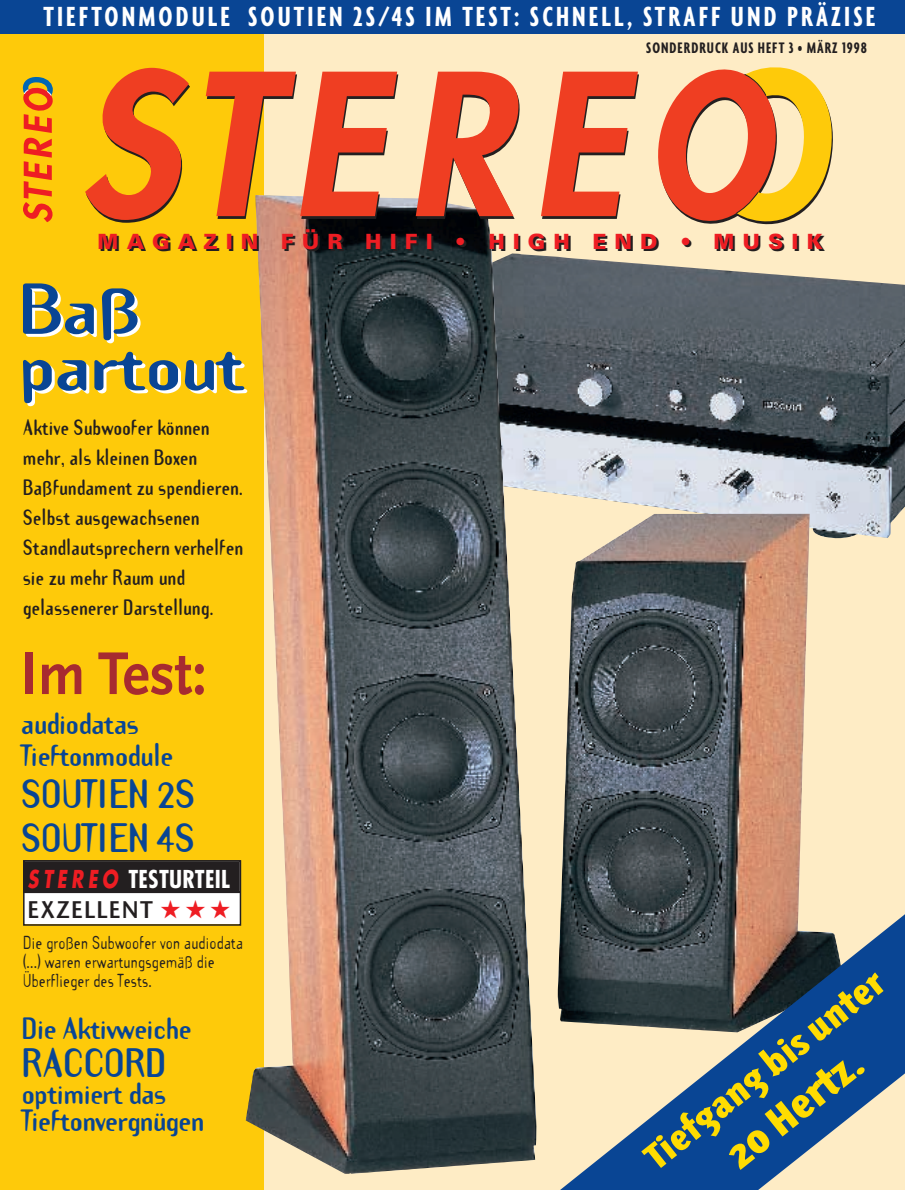
<style>
.page{position:relative;width:905px;height:1190px;background:#fff}
.page>*{position:absolute;margin:0;border:0;box-sizing:border-box;transform-origin:0 0}
.t1{font:700 63px/56.6px "Template Gothic";letter-spacing:-.03em;color:#094594;scale:1.2 1}
.t2{font:700 63px "Scala Sans";color:#a72b30;scale:.9 1}
.t3{font:900 48px "Triplex Cond";color:#ffdc01;scale:1.4 1}
.t4{font:900 42px "Triplex Cond";color:#ffdc01;scale:1.4 1}
.t5{font:700 36px/43.2px "Template Gothic";letter-spacing:-.03em;color:#094594}
.t6{font:700 extra-condensed 30px "Agenda";letter-spacing:.105em;color:#fff}
.t7{font:700 27px/31.5px "Template Gothic";letter-spacing:-.03em;color:#094594}
.t8{font:700 condensed 24px "Futura";letter-spacing:.01em;color:#fff}
.t9{font:600 24px "Stone Sans";letter-spacing:.06em;color:#231f20;scale:.9 1}
.t10{font:900 21px "Univers";letter-spacing:.385em;color:#231f20}
.t11{font:700 19.5px/30px "Template Gothic";color:#231f20;scale:.9 1}
.t12{font:16.5px/18.8px "Template Gothic";letter-spacing:.015em;color:#231f20;scale:.85 1}
.t13{font:700 extra-condensed 16.5px "Agenda";letter-spacing:.06em;color:#231f20}
.s1{font-stretch:normal;color:#ee1d23}
.s2{color:#ee1d23}
</style>
<div class="page">
<div style="left:245px;top:33px;width:659px;height:1157px;background:#feecc5"></div>
<img style="left:536px;top:255px;width:368px;height:283px">
<div style="left:0;top:0;width:263px;height:1190px;background:#feca0a"></div>
<img style="left:558px;top:514px;width:286px;height:389px">
<img style="left:246px;top:198px;width:290px;height:975px">
<div style="left:0;top:0;width:904px;height:34px;background:#094594"></div>
<svg style="left:22px;top:77px;width:31px;height:145px"></svg>
<svg style="left:85px;top:68px;width:105px;height:155px"></svg>
<svg style="left:206px;top:72px;width:192px;height:147px"></svg>
<svg style="left:416px;top:72px;width:107px;height:147px"></svg>
<svg style="left:541px;top:67px;width:292px;height:158px"></svg>
<svg style="left:557px;top:903px;width:347px;height:287px"></svg>
<div style="left:25px;top:861px;width:215px;height:63px;background:#fff"></div>
<div style="left:23px;top:860px;width:218px;height:65px;border:2px solid #231f20"></div>
<div style="left:25px;top:861px;width:214px;height:30px;background:#231f20"></div>
<div style="left:23px;top:860px;width:218px;height:33px;border:2px solid #231f20"></div>
<h3 class="t6" style="left:43px;top:7px;width:833px">TIEFTONMODULE SOUTIEN 2S/4S IM TEST: SCHNELL, STRAFF UND PRÄZISE</h3>
<p class="t13" style="left:646px;top:43px;width:222px">SONDERDRUCK AUS HEFT 3 • MÄRZ 1998</p>
<p class="t10" style="left:100px;top:236px;width:727px">MAGAZIN FÜR HIFI • HIGH END • MUSIK</p>
<h1 class="t1" style="left:18px;top:286px;width:191px">Baß partout</h1>
<p class="t11" style="left:23px;top:414px;width:246px">Aktive Subwoofer können mehr, als kleinen Boxen<br>Baßfundament zu spendieren.<br>Selbst ausgewachsenen<br>Standlautsprechern verhelfen sie zu mehr Raum und gelassenerer Darstellung.</p>
<h1 class="t2" style="left:21px;top:648px;width:208px">Im Test:</h1>
<h3 class="t7" style="left:21px;top:709px;width:154px">audiodatas<br>Tieftonmodule</h3>
<h3 class="t5" style="left:21px;top:775px;width:176px">SOUTIEN 2S<br>SOUTIEN 4S</h3>
<p class="t8" style="left:28px;top:868px;width:204px"><span class="s1">STER EO</span> TESTURTEIL</p>
<p class="t9" style="left:28px;top:900px;width:227px">EXZELLENT <span class="s2">★</span> <span class="s2">★</span> <span class="s2">★</span></p>
<p class="t12" style="left:23px;top:935px;width:260px">Die großen Subwoofer von audiodata (...) waren erwartungsgemäß die<br>Überflieger des Tests.</p>
<h3 class="t7" style="left:22px;top:1014px;width:172px">Die Aktivweiche</h3>
<h3 class="t5" style="left:22px;top:1044px;width:147px">RACCORD</h3>
<h3 class="t7" style="left:22px;top:1082px;width:184px;line-height:27px">optimiert das<br>Tieftonvergnügen</h3>
<h3 class="t4" style="left:632px;top:1139px;width:211px;rotate:-38deg">Tiefgang bis unter</h3>
<h2 class="t3" style="left:712px;top:1136px;width:119px;rotate:-39deg">20 Hertz.</h2>
</div>
